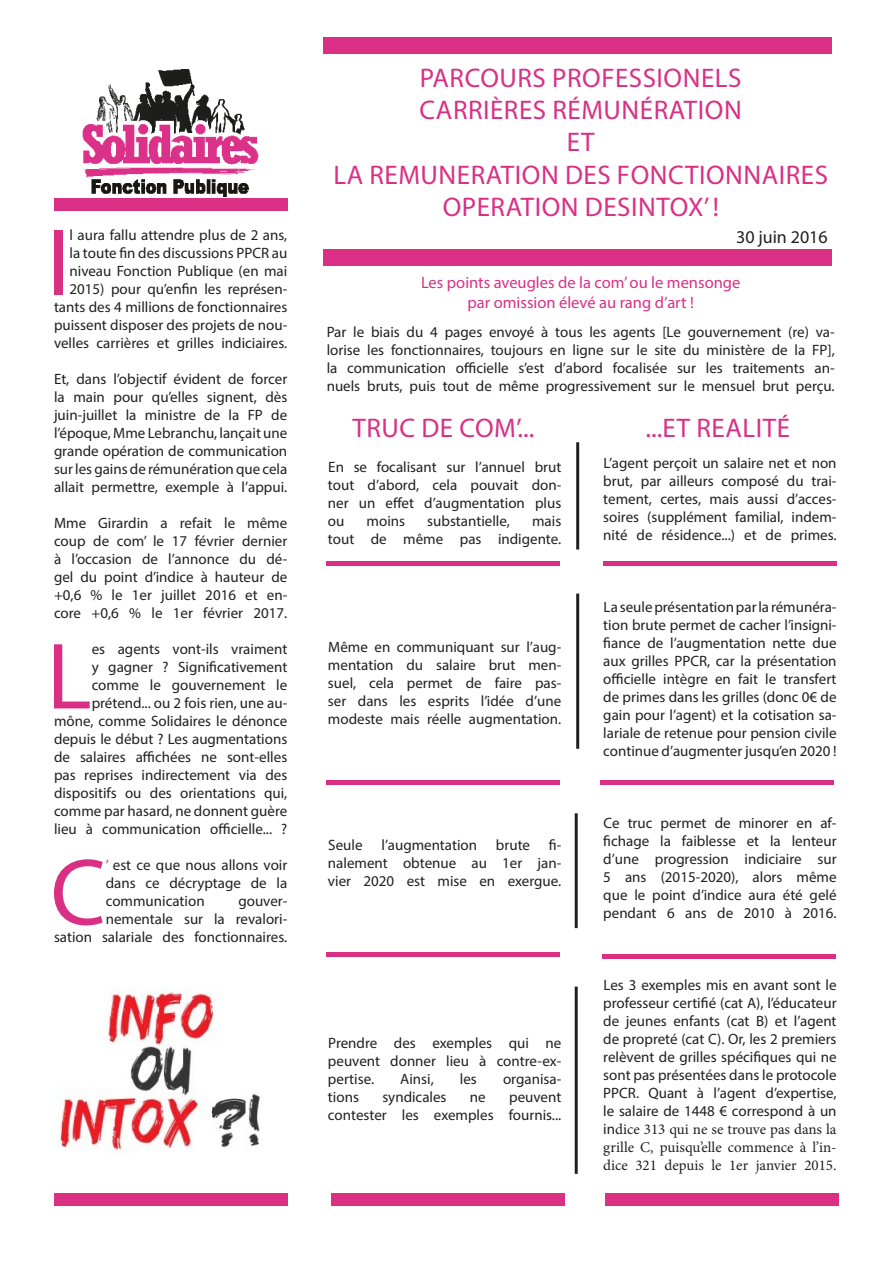
<style>
.page{position:relative;width:893px;height:1263px;background:#fff}
.page>*{position:absolute;margin:0;border:0;box-sizing:border-box;transform-origin:0 0}
.t1{font:95.1px "Myriad Pro";color:#d93085}
.t2{font:27px/32.4px "Myriad Pro";letter-spacing:.02em;color:#d93085;text-align:center}
.t3{font:18px "Myriad Pro";color:#231f20}
.t4{font:16.5px/19.8px "Myriad Pro";color:#d93085;text-align:center}
.t5{font:15px/18px "Myriad Pro";color:#231f20;text-align:justify}
.t6{font:15px/18px "Minion Pro";color:#231f20;text-align:justify}
.s1{color:#d93085}
.s2{font-family:"Myriad Pro"}
</style>
<div class="page">
<div style="left:54px;top:199px;width:233px;height:12px;background:#d93085"></div>
<img style="left:82px;top:70px;width:177px;height:126px">
<div style="left:324px;top:37px;width:508px;height:17px;background:#d93085"></div>
<div style="left:327px;top:561px;width:233px;height:5px;background:#d93085"></div>
<div style="left:327px;top:780px;width:233px;height:5px;background:#d93085"></div>
<div style="left:603px;top:561px;width:234px;height:5px;background:#d93085"></div>
<div style="left:600px;top:780px;width:233px;height:5px;background:#d93085"></div>
<div style="left:327px;top:952px;width:233px;height:5px;background:#d93085"></div>
<hr style="left:602px;top:955px;width:233px;height:4px;background:#d93085">
<div style="left:606px;top:1193px;width:233px;height:12px;background:#d93085"></div>
<div style="left:54px;top:1193px;width:233px;height:12px;background:#d93085"></div>
<div style="left:332px;top:1193px;width:233px;height:12px;background:#d93085"></div>
<hr style="left:576px;top:442px;width:3px;height:107px;background:#231f20">
<hr style="left:576px;top:593px;width:3px;height:156px;background:#231f20">
<hr style="left:575px;top:813px;width:3px;height:115px;background:#231f20">
<hr style="left:575px;top:986px;width:3px;height:188px;background:#231f20">
<div style="left:324px;top:249px;width:508px;height:16px;background:#d93085"></div>
<img style="left:59px;top:992px;width:201px;height:159px">
<p class="t5" style="left:54px;top:226px;width:235px;text-align:right">l aura fallu attendre plus de 2 ans,<br>la toute fin des discussions PPCR au niveau Fonction Publique (en mai 2015) pour qu’enfin les représen&shy;tants des 4 millions de fonctionnaires puissent disposer des projets de nou&shy;velles carrières et grilles indiciaires.</p>
<p class="t5" style="left:54px;top:370px;width:235px">Et, dans l’objectif évident de forcer la main pour qu’elles signent, dès juin-juillet la ministre de la FP de l’époque, Mme Lebranchu, lançait une grande opération de communication sur les gains de rémunération que cela allait permettre, exemple à l’appui.</p>
<p class="t5" style="left:54px;top:514px;width:235px">Mme Girardin a refait le même coup de com’ le 17 février dernier à l’occasion de l’annonce du dé&shy;gel du point d’indice à hauteur de +0,6 % le 1er juillet 2016 et en&shy;core +0,6 % le 1er février 2017.</p>
<h1 class="t1" style="left:47px;top:618px;width:46px">L</h1>
<h1 class="t1" style="left:47px;top:204px;width:24px">I</h1>
<p class="t5" style="left:54px;top:640px;width:235px;text-align:right">es agents vont-ils vraiment<br>y gagner ? Significativement comme le gouvernement le prétend... ou 2 fois rien, une au&shy;mône, comme Solidaires le dénonce depuis le début ? Les augmentations de salaires affichées ne sont-elles pas reprises indirectement via des dispositifs ou des orientations qui, comme par hasard, ne donnent guère lieu à communication officielle... ?</p>
<h1 class="t1" style="left:51px;top:834px;width:57px">C</h1>
<p class="t5" style="left:106px;top:856px;width:183px"><span class="s1">’</span> est ce que nous allons voir dans ce décryptage de la communication</p>
<p class="t5" style="left:54px;top:892px;width:235px;text-align:right">gouver-<br>nementale sur la revalori-<br>sation salariale des fonctionnaires.</p>
<h2 class="t2" style="left:333px;top:61px;width:496px">PARCOURS PROFESSIONELS<br>CARRIÈRES RÉMUNÉRATION<br>ET<br>LA REMUNERATION DES FONCTIONNAIRES<br>OPERATION DESINTOX’ !</h2>
<p class="t3" style="left:736px;top:225px;width:93px">30 juin 2016</p>
<p class="t4" style="left:421px;top:272px;width:321px">Les points aveugles de la com’ ou le mensonge par omission élevé au rang d’art !</p>
<p class="t5" style="left:327px;top:323px;width:510px">Par le biais du 4 pages envoyé à tous les agents [Le gouvernement (re) va&shy;lorise les fonctionnaires, toujours en ligne sur le site du ministère de la FP], la communication officielle s’est d’abord focalisée sur les traitements an&shy;nuels bruts, puis tout de même progressivement sur le mensuel brut perçu.</p>
<h2 class="t2" style="left:352px;top:412px;width:183px">TRUC DE COM’...</h2>
<h2 class="t2" style="left:646px;top:412px;width:146px">...ET REALITÉ</h2>
<p class="t5" style="left:328px;top:458px;width:235px">En se focalisant sur l’annuel brut tout d’abord, cela pouvait don&shy;ner un effet d’augmentation plus ou</p>
<p class="t5" style="left:367px;top:512px;width:40px">moins</p>
<p class="t5" style="left:427px;top:512px;width:84px">substantielle,</p>
<p class="t5" style="left:328px;top:512px;width:235px;text-align:right">mais<br>tout de même pas indigente.</p>
<p class="t5" style="left:328px;top:638px;width:235px">Même en communiquant sur l’aug&shy;mentation du salaire brut men&shy;suel, cela permet de faire pas&shy;ser dans les esprits l’idée d’une modeste mais réelle augmentation.</p>
<p class="t5" style="left:328px;top:836px;width:235px;text-indent:221px">fi&shy;nalement obtenue au 1er jan&shy;vier 2020 est mise en exergue.</p>
<p class="t5" style="left:328px;top:836px;width:36px">Seule</p>
<p class="t5" style="left:381px;top:836px;width:97px">l’augmentation</p>
<p class="t5" style="left:496px;top:836px;width:36px">brute</p>
<p class="t5" style="left:328px;top:1034px;width:235px">Prendre des exemples qui ne peuvent donner lieu à contre-ex&shy;pertise.</p>
<p class="t5" style="left:400px;top:1070px;width:35px">Ainsi,</p>
<p class="t5" style="left:460px;top:1070px;width:18px">les</p>
<p class="t5" style="left:503px;top:1070px;width:60px">organisa-</p>
<p class="t5" style="left:328px;top:1088px;width:32px">tions</p>
<p class="t5" style="left:382px;top:1088px;width:66px">syndicales</p>
<p class="t5" style="left:470px;top:1088px;width:17px">ne</p>
<p class="t5" style="left:328px;top:1088px;width:235px;text-align:right">peuvent<br>contester les exemples fournis...</p>
<p class="t5" style="left:603px;top:453px;width:235px">L’agent perçoit un salaire net et non brut, par ailleurs composé du trai&shy;tement, certes, mais aussi d’acces&shy;soires (supplément familial, indem&shy;nité de résidence...) et de primes.</p>
<p class="t5" style="left:603px;top:597px;width:235px">La seule présentation par la rémunéra&shy;tion brute permet de cacher l’insigni&shy;fiance de l’augmentation nette due aux grilles PPCR, car la présentation officielle intègre en fait le transfert de primes dans les grilles (donc 0€ de gain pour l’agent) et la cotisation sa&shy;lariale de retenue pour pension civile continue d’augmenter jusqu’en 2020 !</p>
<p class="t5" style="left:603px;top:813px;width:235px">Ce truc permet de minorer en af&shy;fichage la faiblesse et la lenteur d’une progression indiciaire sur 5 ans (2015-2020), alors même que le point d’indice aura été gelé pendant 6 ans de 2010 à 2016.</p>
<p class="t5" style="left:603px;top:975px;width:235px">Les 3 exemples mis en avant sont le professeur certifié (cat A), l’éducateur de jeunes enfants (cat B) et l’agent de propreté (cat C). Or, les 2 premiers relèvent de grilles spécifiques qui ne sont pas présentées dans le protocole PPCR. Quant à l’agent d’expertise, le salaire de 1448 € correspond à un</p>
<p class="t6" style="left:603px;top:1120px;width:235px"><span class="s2">in</span>dice 313 qui ne se trouve pas dans la grille C, puisqu’elle commence à l’in&shy;dice 321 depuis le 1er janvier 2015.</p>
</div>
